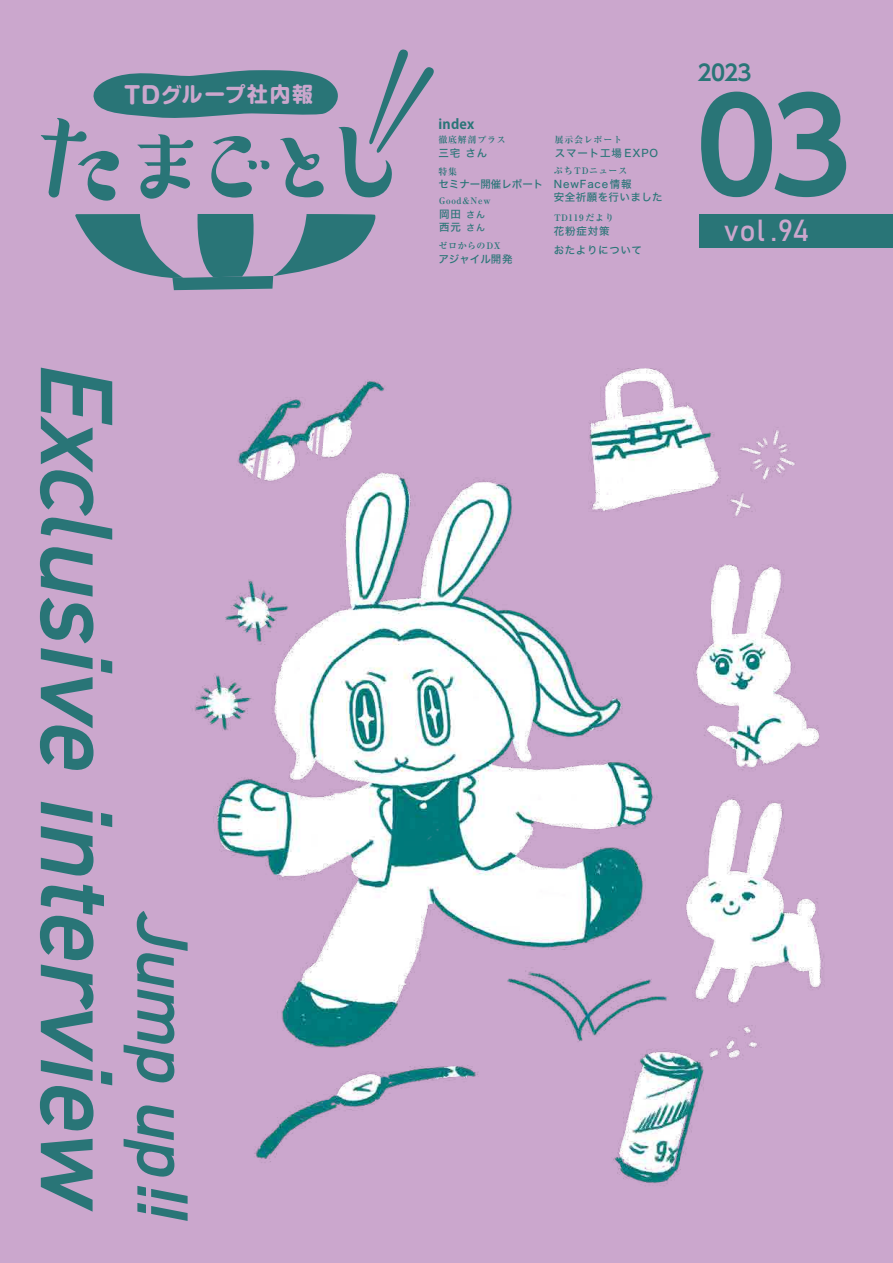
<style>
.page{position:relative;width:893px;height:1263px;background:#cba7cd}
.page>*{position:absolute;margin:0;border:0;box-sizing:border-box;transform-origin:0 0}
.t1{font:700 127.05px "UD Shin Go Pro De";color:#297577}
.t2{font:italic 600 103.5px "DIN2014";color:#297577}
.t3{font:italic 600 72.75px "DIN2014";color:#297577}
.t4{font:30.15px "Bahnschrift";color:#cba7cd}
.t5{font:700 21.9px "UD Shin Go Pro De";color:#297577}
.t6{font:700 20.85px "Shin M Go Pro";letter-spacing:.08em;color:#cba7cd}
.t7{font:700 13.5px "Koz Go Pro";letter-spacing:.02em;color:#297577}
.t8{font:10.5px/13px "Hira Kaku Std N W5";letter-spacing:.06em;color:#297577}
.t9{font:10.5px "Hira Kaku Std N W5";letter-spacing:.08em;color:#297577}
.t10{font:10.5px "Hira Kaku Std N W5";color:#297577}
.t11{font:10.5px "Hira Kaku Std N W5";letter-spacing:.04em;color:#297577}
.t12{font:700 9px "Ryumin Pro";letter-spacing:.08em;color:#297577}
.s1{font-size:23.1px}
.s2{font-size:9px}
</style>
<div class="page">
<img style="left:195px;top:368px;width:629px;height:816px">
<svg style="left:75px;top:214px;width:301px;height:76px"></svg>
<svg style="left:41px;top:49px;width:393px;height:152px"></svg>
<div style="left:698px;top:214px;width:195px;height:34px;background:#297577"></div>
<h3 class="t6" style="left:124px;top:78px;width:190px"><span class="s1">TD</span>グループ社内報</h3>
<h2 class="t2" style="left:145px;top:360px;width:853px;rotate:90deg">Exclusive interview</h2>
<h3 class="t3" style="left:211px;top:910px;width:313px;rotate:90deg">Jump up!!</h3>
<h3 class="t7" style="left:438px;top:115px;width:37px">index</h3>
<p class="t12" style="left:438px;top:133px;width:69px">徹底解剖プラス</p>
<p class="t8" style="left:438px;top:147px;width:50px">三宅 さん</p>
<p class="t12" style="left:438px;top:164px;width:20px">特集</p>
<p class="t10" style="left:438px;top:176px;width:106px">セミナー開催レポート</p>
<p class="t12" style="left:555px;top:133px;width:69px">展示会レポート</p>
<p class="t9" style="left:555px;top:145px;width:105px">スマート工場 EXPO</p>
<p class="t12" style="left:554px;top:164px;width:75px">ぷちTDニュース</p>
<p class="t9" style="left:554px;top:176px;width:79px">NewFace情報</p>
<p class="t12" style="left:439px;top:194px;width:53px">Good&amp;New</p>
<p class="t11" style="left:554px;top:189px;width:110px">安全祈願を行いました</p>
<p class="t8" style="left:439px;top:208px;width:47px">岡田 <span class="s2">さん</span>西元 <span class="s2">さん</span></p>
<p class="t8" style="left:554px;top:243px;width:90px">おたよりについて</p>
<p class="t12" style="left:554px;top:210px;width:62px">TD119 だより</p>
<p class="t8" style="left:554px;top:224px;width:57px">花粉症対策</p>
<p class="t12" style="left:438px;top:239px;width:64px">ゼロからのDX</p>
<p class="t10" style="left:438px;top:251px;width:76px">アジャイル開発</p>
<h3 class="t5" style="left:697px;top:55px;width:56px">2023</h3>
<h1 class="t1" style="left:696px;top:43px;width:157px">03</h1>
<h3 class="t4" style="left:724px;top:208px;width:87px">vol .94</h3>
</div>
